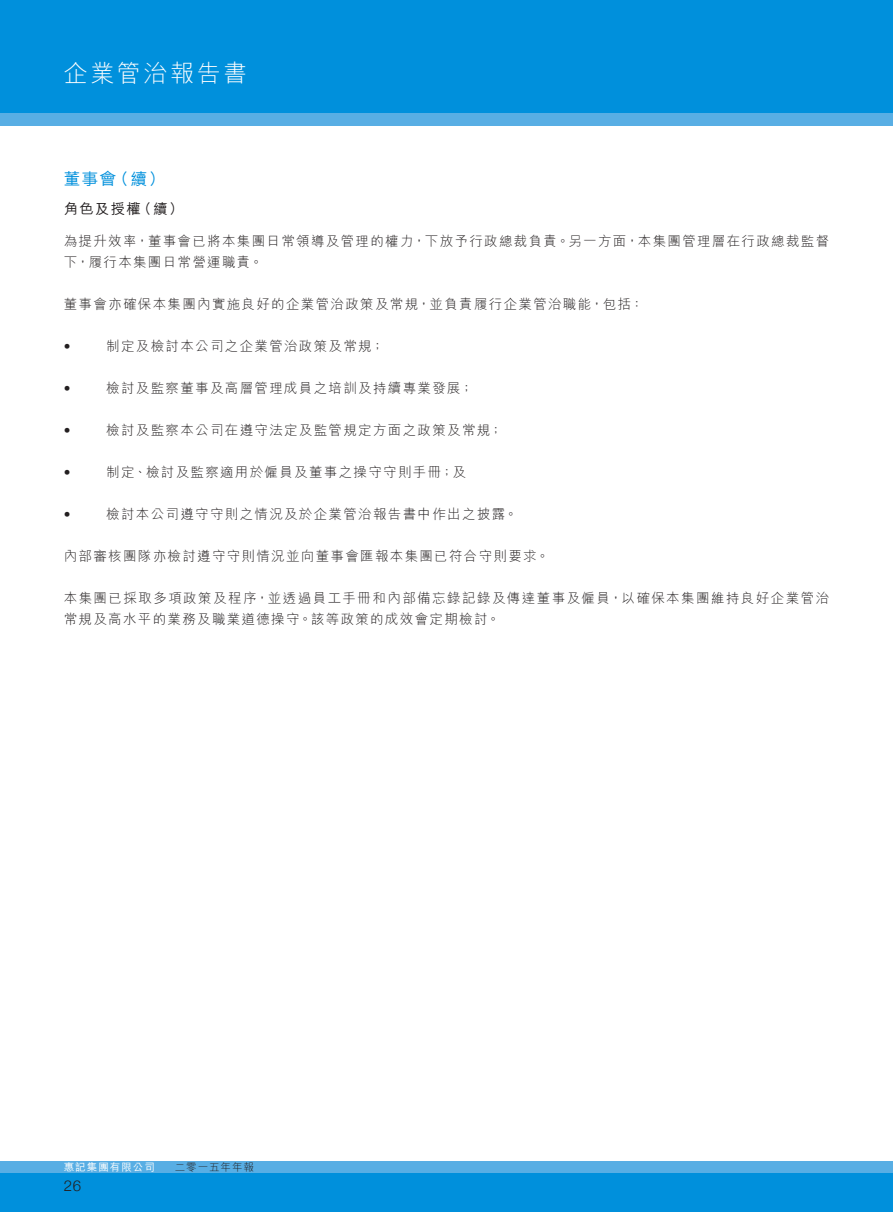
<style>
.page{position:relative;width:893px;height:1212px;background:#fff}
.page>*{position:absolute;margin:0;border:0;box-sizing:border-box;transform-origin:0 0}
.t1{font:24px "M Hei HK Light B5 pc H";letter-spacing:.11em;color:#fff}
.t2{font:16.5px "M Hei HK Medium B5 pc H";color:#0090dc}
.t3{font:300 15px "Helvetica Neue";color:#231f20}
.t4{font:14.25px "M Hei HK Medium B5 pc H";letter-spacing:.1em;color:#231f20}
.t5{font:13.5px/21px "M Hei HK Light B5 pc H";letter-spacing:.1em;color:#231f20}
.t6{font:300 13.5px "Helvetica Neue";color:#231f20}
.t7{font:10.5px "M Hei HK Medium B5 pc H";letter-spacing:.1em;color:#fff}
.t8{font:10.5px "M Hei HK Light B5 pc H";letter-spacing:.095em;color:#231f20}
</style>
<div class="page">
<div style="left:0;top:1161px;width:893px;height:13px;background:#58aee4"></div>
<div style="left:0;top:1174px;width:893px;height:38px;background:#0090dc"></div>
<div style="left:0;top:0;width:893px;height:125px;background:#58aee4"></div>
<div style="left:0;top:0;width:893px;height:113px;background:#0090dc"></div>
<h1 class="t1" style="left:64px;top:64px;width:185px">企業管治報告書</h1>
<p class="t2" style="left:64px;top:172px;width:103px">董事會（續）</p>
<p class="t4" style="left:64px;top:204px;width:121px">角色及授權（續）</p>
<p class="t5" style="left:64px;top:232px;width:767px">為提升效率，董事會已將本集團日常領導及管理的權力，下放予行政總裁負責。另一方面，本集團管理層在行政總裁監督下，履行本集團日常營運職責。</p>
<p class="t5" style="left:64px;top:295px;width:581px">董事會亦確保本集團內實施良好的企業管治政策及常規，並負責履行企業管治職能，包括：</p>
<p class="t6" style="left:64px;top:338px;width:8px">•</p>
<p class="t5" style="left:106px;top:337px;width:279px">制定及檢討本公司之企業管治政策及常規；</p>
<p class="t6" style="left:64px;top:380px;width:8px">•</p>
<p class="t5" style="left:106px;top:379px;width:368px">檢討及監察董事及高層管理成員之培訓及持續專業發展；</p>
<p class="t6" style="left:64px;top:422px;width:8px">•</p>
<p class="t5" style="left:106px;top:421px;width:398px">檢討及監察本公司在遵守法定及監管規定方面之政策及常規；</p>
<p class="t6" style="left:64px;top:464px;width:8px">•</p>
<p class="t5" style="left:106px;top:463px;width:361px">制定、檢討及監察適用於僱員及董事之操守守則手冊；及</p>
<p class="t6" style="left:64px;top:506px;width:8px">•</p>
<p class="t5" style="left:106px;top:505px;width:413px">檢討本公司遵守守則之情況及於企業管治報告書中作出之披露。</p>
<p class="t5" style="left:64px;top:547px;width:487px">內部審核團隊亦檢討遵守守則情況並向董事會匯報本集團已符合守則要求。</p>
<p class="t5" style="left:64px;top:589px;width:767px">本集團已採取多項政策及程序，並透過員工手冊和內部備忘錄記錄及傳達董事及僱員，以確保本集團維持良好企業管治常規及高水平的業務及職業道德操守。該等政策的成效會定期檢討。</p>
<p class="t7" style="left:64px;top:1163px;width:93px">惠記集團有限公司</p>
<p class="t8" style="left:175px;top:1163px;width:81px">二零一五年年報</p>
<p class="t3" style="left:64px;top:1176px;width:19px">26</p>
</div>
